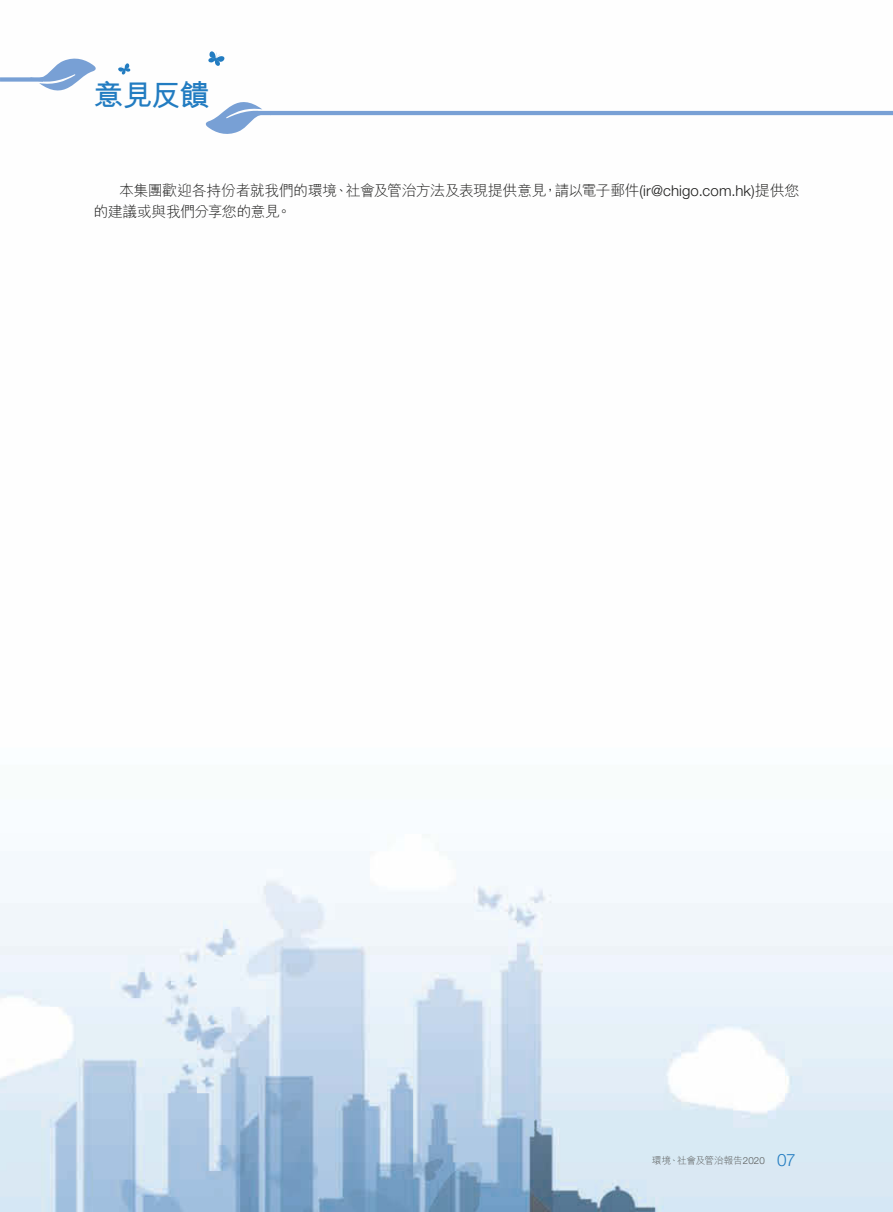
<style>
.page{position:relative;width:893px;height:1212px;background:#fff}
.page>*{position:absolute;margin:0;border:0;box-sizing:border-box;transform-origin:0 0}
.t1{font:700 30px "M Hei HK";color:#227cc1}
.t2{font:300 15px/21px "M Hei HK";letter-spacing:-.035em;color:#1c1c1b}
.t3{font:300 9.75px "M Hei HK";letter-spacing:-.025em;color:#575756}
.s1{font-family:"Helvetica Neue LT Std"}
.s2{font-family:"Helvetica Neue LT Std";font-size:17.1px;color:#227cc1}
</style>
<div class="page">
<img style="left:0;top:110px;width:893px;height:1102px">
<svg style="left:208px;top:51px;width:17px;height:15px"></svg>
<svg style="left:118px;top:63px;width:13px;height:12px"></svg>
<svg style="left:39px;top:58px;width:57px;height:33px"></svg>
<div style="left:0;top:77px;width:43px;height:5px;background:#78a0d5"></div>
<svg style="left:203px;top:102px;width:69px;height:34px"></svg>
<hr style="left:253px;top:111px;width:640px;height:4px;background:#78a0d5">
<h1 class="t1" style="left:94px;top:74px;width:117px">意見反饋</h1>
<p class="t2" style="left:94px;top:180px;width:707px;text-indent:26px">本集團歡迎各持份者就我們的環境、社會及管治方法及表現提供意見，請以電子郵件<span class="s1">(ir@chigo.com.hk)</span>提供您的建議或與我們分享您的意見。</p>
<p class="t3" style="left:652px;top:1153px;width:145px">環境、社會及管治報告<span class="s1">2020</span> <span class="s2">07</span></p>
</div>
